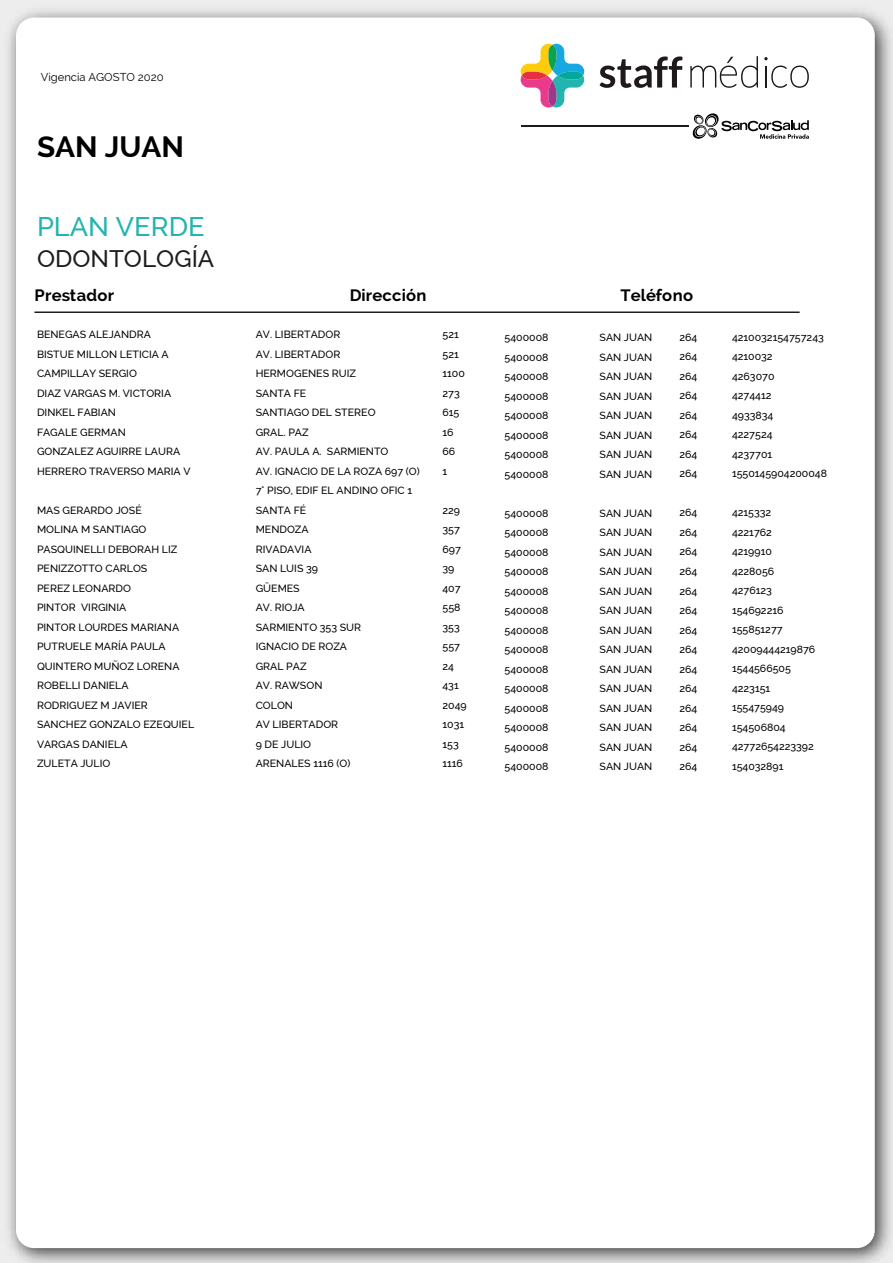
<style>
.page{position:relative;width:893px;height:1263px;background:#fff}
.page>*{position:absolute;margin:0;border:0;box-sizing:border-box;transform-origin:0 0}
.t1{font:700 29.4px "Raleway";color:#000}
.t2{font:500 27px "Raleway";color:#23b4b0}
.t3{font:500 24px "Raleway";color:#1d1d1b}
.t4{font:700 16.5px "Raleway";letter-spacing:.005em;color:#000}
.t5{font:11.25px "Raleway";color:#000}
.t6{font:500 10.5px/19.5px "Raleway";color:#000}
</style>
<div class="page">
<img style="left:0;top:0;width:893px;height:1263px">
<div style="left:16px;top:18px;width:859px;height:1230px;background:#fff;border-radius:18px"></div>
<svg style="left:599px;top:57px;width:83px;height:31px"></svg>
<svg style="left:690px;top:56px;width:68px;height:32px"></svg>
<hr style="left:765px;top:66px;width:2px;height:22px;background:#171a17">
<svg style="left:771px;top:66px;width:38px;height:22px"></svg>
<svg style="left:764px;top:57px;width:4px;height:3px"></svg>
<svg style="left:521px;top:44px;width:63px;height:63px"></svg>
<hr style="left:521px;top:125px;width:167px;height:2px;background:#1f191b">
<svg style="left:692px;top:113px;width:117px;height:26px"></svg>
<hr style="left:34px;top:311px;width:766px;height:2px;background:#1d1d1b">
<p class="t5" style="left:41px;top:71px;width:125px">Vigencia AGOSTO 2020</p>
<h1 class="t1" style="left:37px;top:129px;width:148px">SAN JUAN</h1>
<h2 class="t2" style="left:37px;top:211px;width:169px">PLAN VERDE</h2>
<h3 class="t3" style="left:37px;top:244px;width:179px">ODONTOLOGÍA</h3>
<h3 class="t4" style="left:34px;top:285px;width:81px">Prestador</h3>
<h3 class="t4" style="left:350px;top:285px;width:78px">Dirección</h3>
<h3 class="t4" style="left:620px;top:285px;width:74px">Teléfono</h3>
<p class="t6" style="left:256px;top:325px;width:166px">AV. LIBERTADOR<br>AV. LIBERTADOR<br>HERMOGENES RUIZ<br>SANTA FE<br>SANTIAGO DEL STEREO<br>GRAL. PAZ<br>AV. PAULA A. SARMIENTO<br>AV. IGNACIO DE LA ROZA 697 (O)<br>7° PISO, EDIF EL ANDINO OFIC 1<br>SANTA FÉ<br>MENDOZA<br>RIVADAVIA<br>SAN LUIS 39<br>GÜEMES<br>AV. RIOJA<br>SARMIENTO 353 SUR<br>IGNACIO DE ROZA<br>GRAL PAZ<br>AV. RAWSON<br>COLON<br>AV LIBERTADOR<br>9 DE JULIO<br>ARENALES 1116 (O)</p>
<p class="t6" style="left:442px;top:325px;width:24px">521<br>521<br>1100<br>273<br>615<br>16<br>66<br>1</p>
<p class="t6" style="left:37px;top:325px;width:155px">BENEGAS ALEJANDRA<br>BISTUE MILLON LETICIA A<br>CAMPILLAY SERGIO<br>DIAZ VARGAS M. VICTORIA<br>DINKEL FABIAN<br>FAGALE GERMAN<br>GONZALEZ AGUIRRE LAURA<br>HERRERO TRAVERSO MARIA V</p>
<p class="t6" style="left:37px;top:500px;width:159px">MAS GERARDO JOSÉ<br>MOLINA M SANTIAGO<br>PASQUINELLI DEBORAH LIZ<br>PENIZZOTTO CARLOS<br>PEREZ LEONARDO<br>PINTOR VIRGINIA<br>PINTOR LOURDES MARIANA<br>PUTRUELE MARÍA PAULA<br>QUINTERO MUÑOZ LORENA<br>ROBELLI DANIELA<br>RODRIGUEZ M JAVIER<br>SANCHEZ GONZALO EZEQUIEL<br>VARGAS DANIELA<br>ZULETA JULIO</p>
<p class="t6" style="left:679px;top:327px;width:19px;text-align:justify">264<br>264<br>264<br>264<br>264<br>264<br>264<br>264</p>
<p class="t6" style="left:679px;top:503px;width:19px;text-align:justify">264<br>264<br>264<br>264<br>264<br>264<br>264<br>264<br>264<br>264<br>264<br>264<br>264<br>264</p>
<p class="t6" style="left:599px;top:328px;width:54px;text-align:justify">SAN JUAN SAN JUAN SAN JUAN SAN JUAN SAN JUAN SAN JUAN SAN JUAN SAN JUAN</p>
<p class="t6" style="left:599px;top:503px;width:54px;text-align:justify">SAN JUAN SAN JUAN SAN JUAN SAN JUAN SAN JUAN SAN JUAN SAN JUAN SAN JUAN SAN JUAN SAN JUAN SAN JUAN SAN JUAN SAN JUAN SAN JUAN</p>
<p class="t6" style="left:505px;top:328px;width:45px;text-align:justify">5400008<br>5400008<br>5400008<br>5400008<br>5400008<br>5400008<br>5400008<br>5400008</p>
<p class="t6" style="left:505px;top:503px;width:45px;text-align:justify">5400008<br>5400008<br>5400008<br>5400008<br>5400008<br>5400008<br>5400008<br>5400008<br>5400008<br>5400008<br>5400008<br>5400008<br>5400008<br>5400008</p>
<p class="t6" style="left:442px;top:500px;width:26px">229<br>357<br>697<br>39<br>407<br>558<br>353<br>557<br>24<br>431<br>2049<br>1031<br>153<br>1116</p>
<p class="t6" style="left:732px;top:327px;width:96px">4210032154757243<br>4210032<br>4263070<br>4274412<br>4933834<br>4227524<br>4237701<br>1550145904200048</p>
<p class="t6" style="left:732px;top:503px;width:85px">4215332<br>4221762<br>4219910<br>4228056<br>4276123<br>154692216<br>155851277<br>42009444219876<br>1544566505<br>4223151<br>155475949<br>154506804<br>42772654223392<br>154032891</p>
</div>
